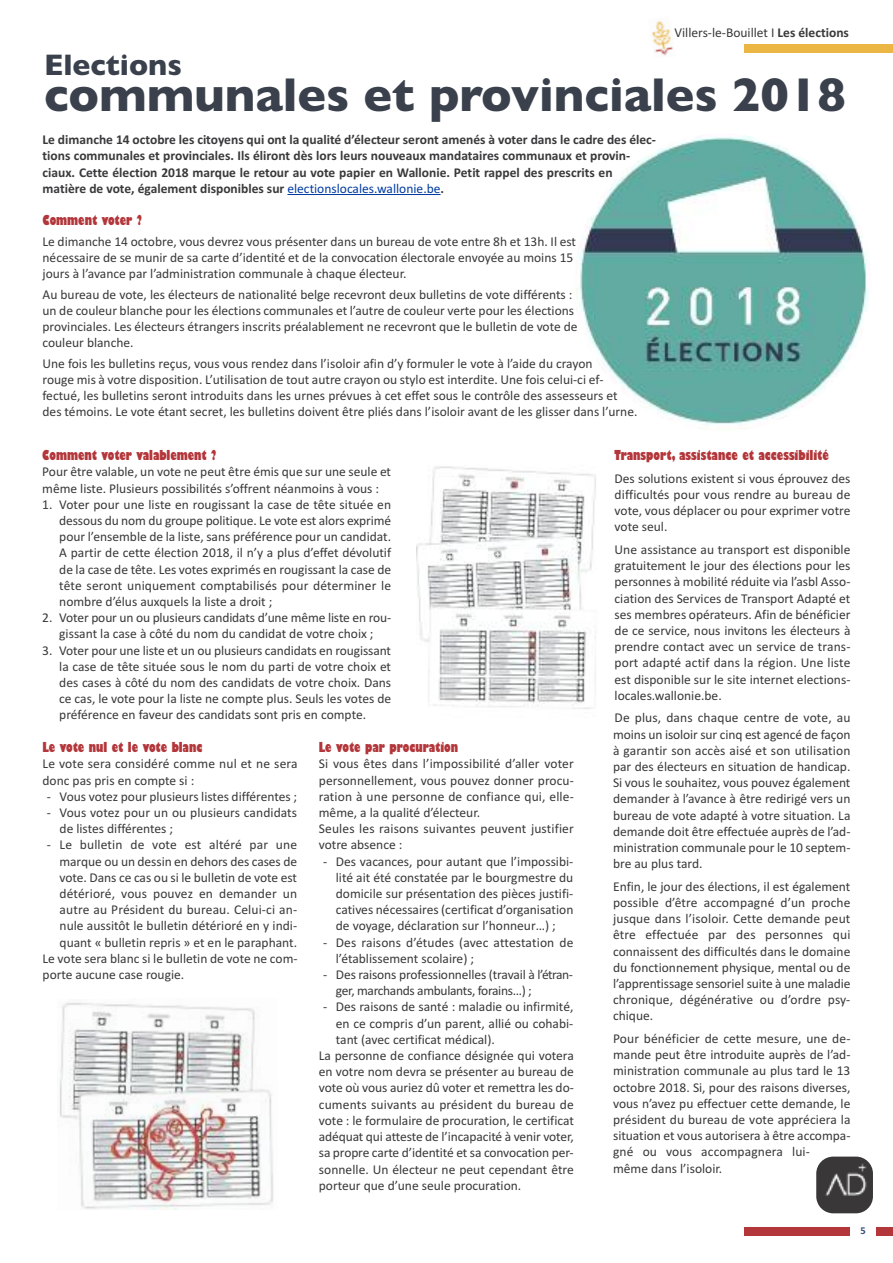
<style>
.page{position:relative;width:893px;height:1263px;background:#fff}
.page>*{position:absolute;margin:0;border:0;box-sizing:border-box;transform-origin:0 0}
.t1{font:700 48px "Gill Sans";color:#3a414c}
.t2{font:700 30px "Gill Sans";color:#3a414c}
.t3{font:13.5px/16.2px "Calibri";color:#39383a}
.t4{font:700 13.5px/16.2px "Calibri";color:#39383a}
.t5{font:800 condensed 13.5px "Gill Sans";color:#b3363a}
.t6{font:13.5px/16.2px "Calibri";letter-spacing:-.025em;color:#39383a}
.t7{font:700 10.5px "Calibri";color:#384d7a}
.s1{font-weight:700}
.s2{font-weight:400;color:#003ba2}
</style>
<div class="page">
<div style="left:744px;top:1227px;width:149px;height:8px;background:#b3363a"></div>
<div style="left:850px;top:1220px;width:26px;height:22px;background:#fff"></div>
<img style="left:651px;top:21px;width:22px;height:35px">
<div style="left:744px;top:45px;width:149px;height:8px;background:#ebb644"></div>
<hr style="left:287px;top:194px;width:154px;height:1px;background:#003ba2">
<img style="left:574px;top:133px;width:297px;height:298px;border-radius:50%">
<img style="left:416px;top:466px;width:180px;height:243px">
<img style="left:59px;top:1002px;width:214px;height:207px">
<img style="left:817px;top:1156px;width:56px;height:57px;border-radius:17px">
<p class="t3" style="left:674px;top:24px;width:176px">Villers-le-Bouillet I <span class="s1">Les élections</span></p>
<h2 class="t2" style="left:44px;top:47px;width:139px">Elections</h2>
<h1 class="t1" style="left:44px;top:67px;width:803px">communales et provinciales 2018</h1>
<p class="t4" style="left:43px;top:131px;width:615px">Le dimanche 14 octobre les citoyens qui ont la qualité d’électeur seront amenés à voter dans le cadre des élec&shy;tions communales et provinciales. Ils éliront dès lors leurs nouveaux mandataires communaux et provin&shy;ciaux. Cette élection 2018 marque le retour au vote papier en Wallonie. Petit rappel des prescrits en matière de vote, également disponibles sur <span class="s2">electionslocales.wallonie.be</span>.</p>
<p class="t5" style="left:43px;top:215px;width:101px">Comment voter ?</p>
<p class="t3" style="left:43px;top:233px;width:535px">Le dimanche 14 octobre, vous devrez vous présenter dans un bureau de vote entre 8h et 13h. Il est nécessaire de se munir de sa carte d’identité et de la convocation électorale envoyée au moins 15 jours à l’avance par l’administration communale à chaque électeur.</p>
<p class="t3" style="left:43px;top:286px;width:536px">Au bureau de vote, les électeurs de nationalité belge recevront deux bulletins de vote différents : un de couleur blanche pour les élections communales et l’autre de couleur verte pour les élections provinciales. Les électeurs étrangers inscrits préalablement ne recevront que le bulletin de vote de couleur blanche.</p>
<p class="t3" style="left:43px;top:355px;width:596px">Une fois les bulletins reçus, vous vous rendez dans l’isoloir afin d’y formuler le vote à l’aide du crayon<br>rouge mis à votre disposition. L’utilisation de tout autre crayon ou stylo est interdite. Une fois celui-ci ef&shy;fectué, les bulletins seront introduits dans les urnes prévues à cet effet sous le contrôle des assesseurs et des témoins. Le vote étant secret, les bulletins doivent être pliés dans l’isoloir avant de les glisser dans l’urne.</p>
<p class="t5" style="left:615px;top:450px;width:216px">Transport, assistance et accessibilité</p>
<p class="t3" style="left:615px;top:470px;width:237px;text-align:justify">Des solutions existent si vous éprouvez des difficultés pour vous rendre au bureau de vote, vous déplacer ou pour exprimer votre vote seul.</p>
<p class="t3" style="left:615px;top:541px;width:237px;text-align:justify">Une assistance au transport est disponible gratuitement le jour des élections pour les personnes à mobilité réduite via l’asbl Asso&shy;ciation des Services de Transport Adapté et ses membres opérateurs. Afin de bénéficier de ce service, nous invitons les électeurs à prendre contact avec un service de trans&shy;port adapté actif dans la région. Une liste est disponible sur le site internet elections&shy;locales.wallonie.be.</p>
<p class="t3" style="left:613px;top:710px;width:239px;text-align:justify">De plus, dans chaque centre de vote, au moins un isoloir sur cinq est agencé de façon à garantir son accès aisé et son utilisation par des électeurs en situation de handicap.<br>Si vous le souhaitez, vous pouvez également demander à l’avance à être redirigé vers un bureau de vote adapté à votre situation. La demande doit être effectuée auprès de l’ad&shy;ministration communale pour le 10 septem&shy;bre au plus tard.</p>
<p class="t3" style="left:613px;top:878px;width:239px;text-align:justify">Enfin, le jour des élections, il est également possible d’être accompagné d’un proche jusque dans l’isoloir. Cette demande peut être effectuée par des personnes qui connaissent des difficultés dans le domaine du fonctionnement physique, mental ou de l’apprentissage sensoriel suite à une maladie chronique, dégénérative ou d’ordre psy&shy;chique.</p>
<p class="t3" style="left:613px;top:1030px;width:239px">Pour bénéficier de cette mesure, une de&shy;mande peut être introduite auprès de l’ad&shy;ministration communale au plus tard le 13 octobre 2018. Si, pour des raisons diverses, vous n’avez pu effectuer cette demande, le président du bureau de vote appréciera la situation et vous autorisera à être accompa&shy;gné ou vous accompagnera lui-<br>même dans l’isoloir.</p>
<p class="t5" style="left:42px;top:450px;width:176px">Comment voter valablement ?</p>
<p class="t3" style="left:42px;top:464px;width:350px">Pour être valable, un vote ne peut être émis que sur une seule et même liste. Plusieurs possibilités s’offrent néanmoins à vous :</p>
<p class="t3" style="left:59px;top:496px;width:333px;text-align:justify;text-indent:-17px">1. Voter pour une liste en rougissant la case de tête située en dessous du nom du groupe politique. Le vote est alors exprimé pour l’ensemble de la liste, sans préférence pour un candidat.<br>A partir de cette élection 2018, il n’y a plus d’effet dévolutif de la case de tête. Les votes exprimés en rougissant la case de tête seront uniquement comptabilisés pour déterminer le nombre d’élus auxquels la liste a droit ;</p>
<p class="t3" style="left:42px;top:609px;width:350px;text-align:center">2. Voter pour un ou plusieurs candidats d’une même liste en rou&shy;gissant la case à côté du nom du candidat de votre choix ;</p>
<p class="t3" style="left:59px;top:642px;width:333px;text-align:justify;text-indent:-17px">3. Voter pour une liste et un ou plusieurs candidats en rougissant la case de tête située sous le nom du parti de votre choix et des cases à côté du nom des candidats de votre choix. Dans ce cas, le vote pour la liste ne compte plus. Seuls les votes de préférence en faveur des candidats sont pris en compte.</p>
<p class="t5" style="left:43px;top:742px;width:161px">Le vote nul et le vote blanc</p>
<p class="t3" style="left:43px;top:756px;width:256px">Le vote sera considéré comme nul et ne sera donc pas pris en compte si :</p>
<p class="t3" style="left:47px;top:788px;width:252px">- Vous votez pour plusieurs listes différentes ;</p>
<p class="t3" style="left:60px;top:804px;width:239px;text-indent:-13px">- Vous votez pour un ou plusieurs candidats de listes différentes ;</p>
<p class="t3" style="left:47px;top:837px;width:252px">- Le bulletin de vote est altéré par une</p>
<p class="t3" style="left:60px;top:853px;width:239px">marque ou un dessin en dehors des cases de</p>
<p class="t3" style="left:60px;top:869px;width:239px">vote. Dans ce cas ou si le bulletin de vote est</p>
<p class="t3" style="left:60px;top:885px;width:239px">détérioré, vous pouvez en demander un</p>
<p class="t3" style="left:60px;top:901px;width:239px">autre au Président du bureau. Celui-ci an-</p>
<p class="t3" style="left:60px;top:918px;width:239px">nule aussitôt le bulletin détérioré en y indi-</p>
<p class="t3" style="left:60px;top:934px;width:239px">quant « bulletin repris » et en le paraphant.</p>
<p class="t3" style="left:43px;top:950px;width:256px">Le vote sera blanc si le bulletin de vote ne com-</p>
<p class="t3" style="left:43px;top:966px;width:143px">porte aucune case rougie.</p>
<p class="t5" style="left:319px;top:742px;width:141px">Le vote par procuration</p>
<p class="t3" style="left:319px;top:756px;width:256px">Si vous êtes dans l’impossibilité d’aller voter personnellement, vous pouvez donner procu&shy;ration à une personne de confiance qui, elle&shy;même, a la qualité d’électeur.<br>Seules les raisons suivantes peuvent justifier votre absence :</p>
<p class="t3" style="left:336px;top:853px;width:239px;text-align:justify;text-indent:-13px">- Des vacances, pour autant que l’impossibi&shy;lité ait été constatée par le bourgmestre du domicile sur présentation des pièces justifi&shy;catives nécessaires (certificat d’organisation de voyage, déclaration sur l’honneur…) ;</p>
<p class="t3" style="left:336px;top:934px;width:239px;text-indent:-13px">- Des raisons d’études (avec attestation de l’établissement scolaire) ;</p>
<p class="t6" style="left:336px;top:966px;width:239px;text-indent:-13px">- Des raisons professionnelles (travail à l’étran&shy;ger, marchands ambulants, forains…) ;</p>
<p class="t3" style="left:323px;top:999px;width:252px">- Des raisons de santé : maladie ou infirmité,</p>
<p class="t3" style="left:336px;top:1015px;width:239px">en ce compris d’un parent, allié ou cohabi-</p>
<p class="t3" style="left:336px;top:1031px;width:160px">tant (avec certificat médical).</p>
<p class="t3" style="left:319px;top:1047px;width:256px">La personne de confiance désignée qui votera</p>
<p class="t3" style="left:319px;top:1063px;width:256px">en votre nom devra se présenter au bureau de</p>
<p class="t3" style="left:319px;top:1080px;width:256px">vote où vous auriez dû voter et remettra les do-</p>
<p class="t3" style="left:319px;top:1096px;width:257px">cuments suivants au président du bureau de</p>
<p class="t3" style="left:319px;top:1112px;width:256px">vote : le formulaire de procuration, le certificat</p>
<p class="t3" style="left:319px;top:1128px;width:256px">adéquat qui atteste de l’incapacité à venir voter,</p>
<p class="t3" style="left:319px;top:1144px;width:256px">sa propre carte d’identité et sa convocation per-</p>
<p class="t3" style="left:319px;top:1161px;width:256px">sonnelle. Un électeur ne peut cependant être</p>
<p class="t3" style="left:319px;top:1177px;width:204px">porteur que d’une seule procuration.</p>
<p class="t7" style="left:860px;top:1224px;width:7px">5</p>
</div>
